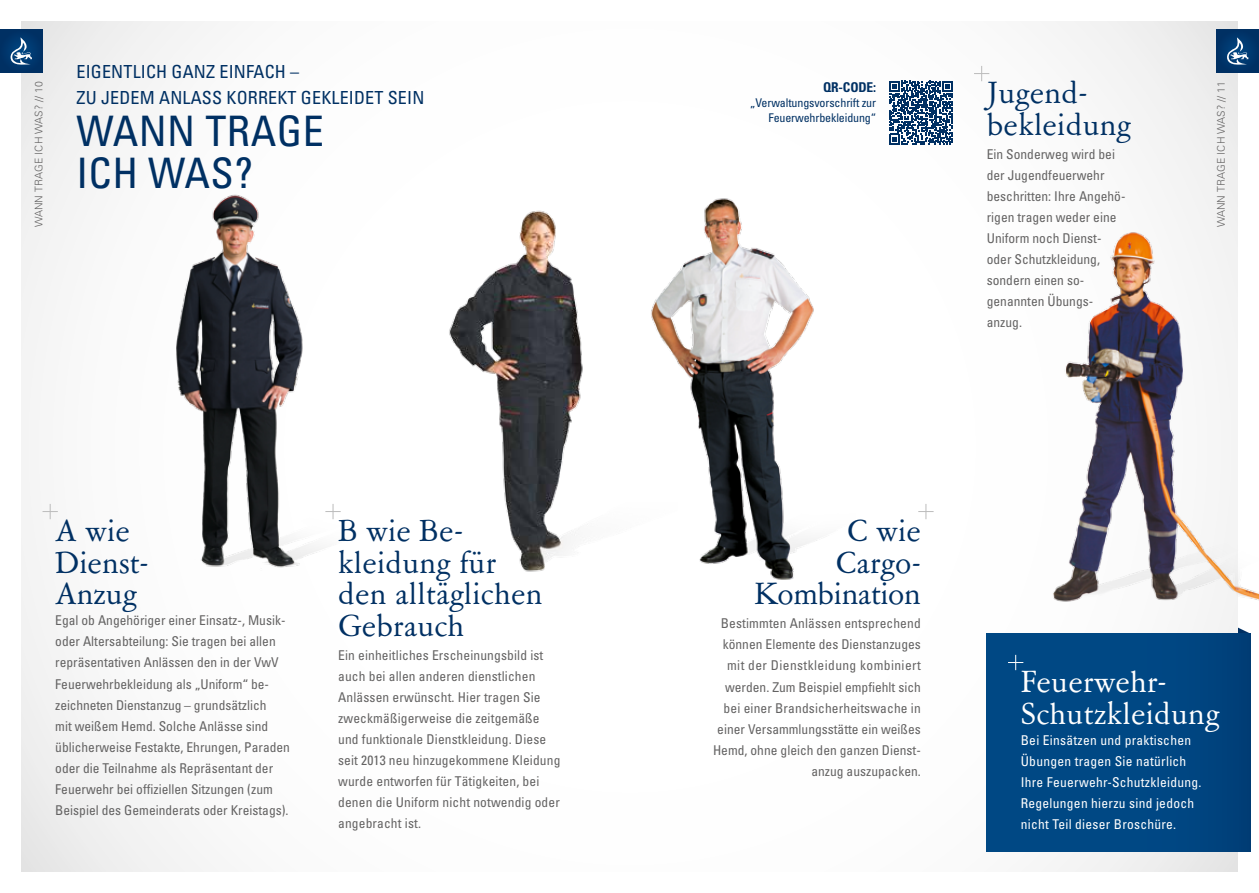
<style>
.page{position:relative;width:1259px;height:893px;background:#fff}
.page>*{position:absolute;margin:0;border:0;box-sizing:border-box;transform-origin:0 0}
.t1{font:condensed 42px/42px "Univers";letter-spacing:.01em;color:#003063}
.t2{font:34.5px/31.5px "Garamont Amst SB";letter-spacing:.01em;color:#003063}
.t3{font:34.5px/31.5px "Garamont Amst SB";letter-spacing:.01em;color:#fff}
.t4{font:34.5px/31.5px "Garamont Amst SB";letter-spacing:-.01em;color:#003063;text-align:right}
.t5{font:condensed 18px/25.5px "Univers";letter-spacing:.01em;color:#003063}
.t6{font:condensed 13.5px/21px "Univers";color:#646363}
.t7{font:condensed 13.5px/21px "Univers";letter-spacing:.02em;color:#fff}
.t8{font:700 condensed 13.5px "Univers";letter-spacing:-.01em;color:#003063}
.t9{font:condensed 12px/15px "Univers";letter-spacing:-.01em;color:#003063;text-align:right}
.t10{font:300 10.5px "Univers";letter-spacing:.01em;color:#646363}
</style>
<div class="page">
<div style="left:21px;top:21px;width:1216px;height:851px;background:linear-gradient(to right,#fdfdfc,#f7f8f9)"></div>
<svg style="left:43px;top:504px;width:15px;height:15px"></svg>
<svg style="left:974px;top:66px;width:15px;height:15px"></svg>
<div style="left:986px;top:634px;width:264px;height:217px;background:#004884"></div>
<svg style="left:1008px;top:655px;width:15px;height:15px"></svg>
<div style="left:1216px;top:30px;width:43px;height:42px;background:#003267"></div>
<svg style="left:1227px;top:37px;width:21px;height:28px"></svg>
<div style="left:0;top:30px;width:43px;height:42px;background:#003267"></div>
<svg style="left:11px;top:37px;width:21px;height:28px"></svg>
<img style="left:152px;top:178px;width:242px;height:394px">
<img style="left:444px;top:192px;width:233px;height:401px">
<img style="left:1016px;top:219px;width:243px;height:399px">
<svg style="left:918px;top:504px;width:15px;height:15px"></svg>
<img style="left:647px;top:192px;width:208px;height:389px">
<svg style="left:889px;top:81px;width:63px;height:64px"></svg>
<svg style="left:325px;top:504px;width:16px;height:15px"></svg>
<h3 class="t5" style="left:77px;top:59px;width:349px">EIGENTLICH GANZ EINFACH –<br>ZU JEDEM ANLASS KORREKT GEKLEIDET SEIN</h3>
<h1 class="t1" style="left:77px;top:109px;width:249px">WANN TRAGE<br>ICH WAS?</h1>
<h2 class="t2" style="left:986px;top:79px;width:145px">Jugend&shy;bekleidung</h2>
<p class="t6" style="left:986px;top:143px;width:140px">Ein Sonderweg wird bei der Jugendfeuerwehr beschritten: Ihre Angehö&shy;rigen tragen weder eine<br>Uniform noch Dienst&shy;oder Schutzkleidung, sondern einen so&shy;genannten Übungs&shy;anzug.</p>
<p class="t10" style="left:32px;top:227px;width:148px;rotate:-90deg">WANN TRAGE ICH WAS? // 10</p>
<p class="t10" style="left:1214px;top:227px;width:148px;rotate:-90deg">WANN TRAGE ICH WAS? // 11</p>
<p class="t8" style="left:823px;top:78px;width:55px">QR-CODE:</p>
<p class="t9" style="left:750px;top:95px;width:127px">„Verwaltungsvorschrift zur<br>Feuerwehrbekleidung“</p>
<h2 class="t2" style="left:55px;top:517px;width:95px">A wie<br>Dienst-<br>Anzug</h2>
<p class="t6" style="left:55px;top:610px;width:236px">Egal ob Angehöriger einer Einsatz-, Musik&shy;oder Altersabteilung: Sie tragen bei allen repräsentativen Anlässen den in der VwV Feuerwehrbekleidung als „Uniform“ be&shy;zeichneten Dienstanzug – grundsätzlich<br>mit weißem Hemd. Solche Anlässe sind üblicherweise Festakte, Ehrungen, Paraden oder die Teilnahme als Repräsentant der Feuerwehr bei offiziellen Sitzungen (zum Beispiel des Gemeinderats oder Kreistags).</p>
<h2 class="t2" style="left:338px;top:517px;width:206px">B wie Be&shy;kleidung für den alltäglichen<br>Gebrauch</h2>
<p class="t6" style="left:338px;top:644px;width:224px">Ein einheitliches Erscheinungsbild ist auch bei allen anderen dienstlichen Anlässen erwünscht. Hier tragen Sie zweckmäßigerweise die zeitgemäße und funktionale Dienstkleidung. Diese seit 2013 neu hinzugekommene Kleidung wurde entworfen für Tätigkeiten, bei denen die Uniform nicht notwendig oder angebracht ist.</p>
<h2 class="t4" style="left:754px;top:517px;width:168px">C wie<br>Cargo-<br>Kombination</h2>
<p class="t6" style="left:713px;top:613px;width:209px;text-align:right">Bestimmten Anlässen entsprechend können Elemente des Dienstanzuges mit der Dienstkleidung kombiniert werden. Zum Beispiel empfiehlt sich bei einer Brandsicherheitswache in einer Versammlungsstätte ein weißes Hemd, ohne gleich den ganzen Dienst&shy;anzug auszupacken.</p>
<h2 class="t3" style="left:1020px;top:668px;width:200px">Feuerwehr-<br>Schutzkleidung</h2>
<p class="t7" style="left:1020px;top:729px;width:182px">Bei Einsätzen und praktischen<br>Übungen tragen Sie natürlich<br>Ihre Feuerwehr-Schutzkleidung.<br>Regelungen hierzu sind jedoch nicht Teil dieser Broschüre.</p>
</div>
